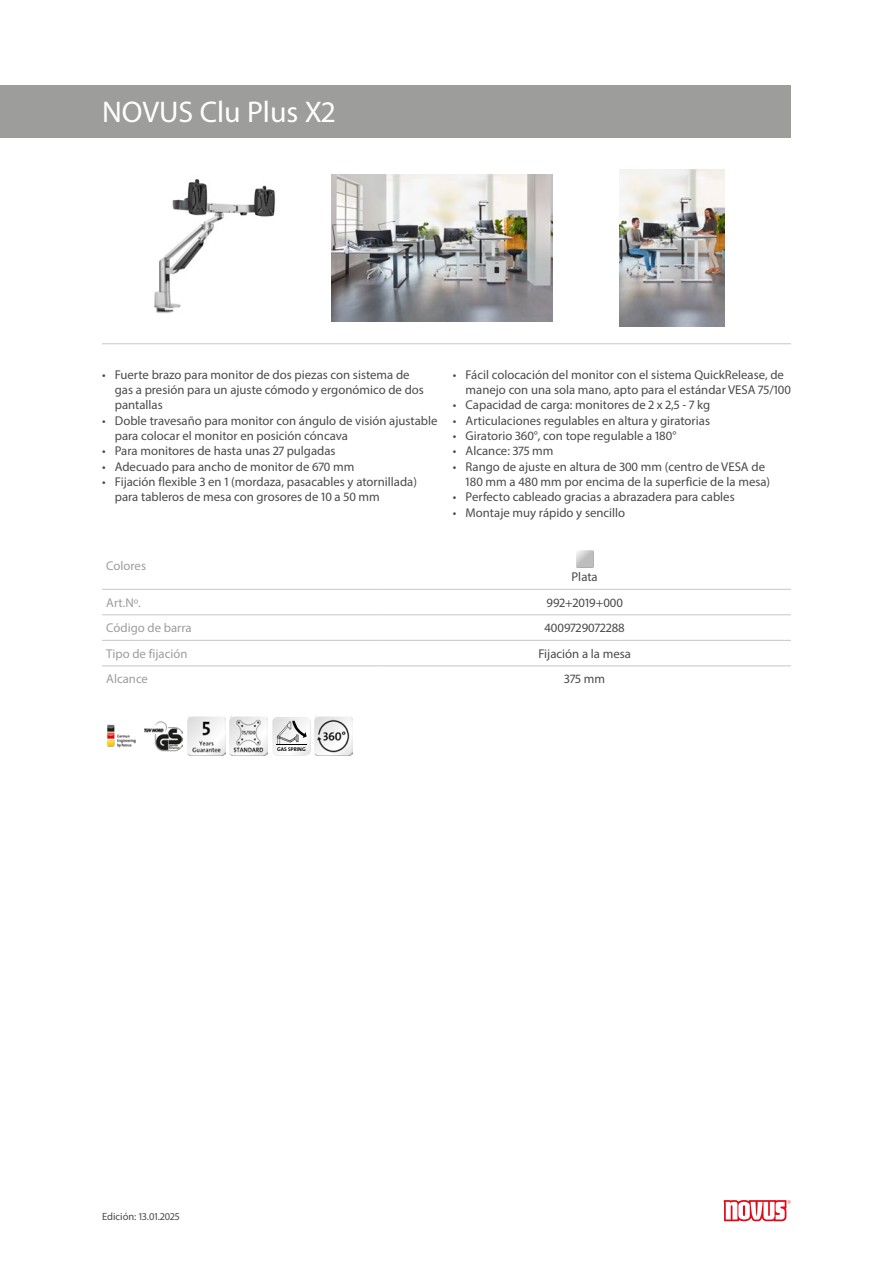
<style>
.page{position:relative;width:893px;height:1263px;background:#fff}
.page>*{position:absolute;margin:0;border:0;box-sizing:border-box;transform-origin:0 0}
.Produktname{font:30px "Myriad Pro";color:#fff}
.Produkttabelle_Zentr{font:12.75px/15.3px "Myriad Pro";color:#4a4a49}
.Produkttabelle_Links{font:12.75px "Myriad Pro";color:#9d9d9c}
.Farbildtext{font:12.75px "Myriad Pro";color:#4a4a49}
.t1{font:10.5px "Myriad Pro";color:#4a4a49}
.cIMG{font:700 5.4px "The Sans Os F";color:#000}
</style>
<div class="page">
<img style="left:154px;top:179px;width:122px;height:134px">
<img style="left:332px;top:174px;width:221px;height:148px">
<img style="left:619px;top:169px;width:105px;height:158px">
<hr style="left:102px;top:343px;width:689px;height:1px;background:#c6c6c6">
<img style="left:107px;top:724px;width:29px;height:24px">
<img style="left:145px;top:721px;width:38px;height:31px">
<img style="left:187px;top:717px;width:38px;height:38px">
<img style="left:230px;top:717px;width:38px;height:38px">
<img style="left:273px;top:719px;width:37px;height:36px">
<svg style="left:272px;top:717px;width:37px;height:34px"></svg>
<img style="left:315px;top:717px;width:38px;height:38px">
<svg style="left:724px;top:1200px;width:67px;height:21px"></svg>
<div style="left:0;top:85px;width:791px;height:53px;background:#9d9d9c"></div>
<hr style="left:102px;top:589px;width:276px;height:1px;background:#c6c6c6">
<hr style="left:378px;top:589px;width:413px;height:1px;background:#c6c6c6">
<hr style="left:102px;top:614px;width:276px;height:1px;background:#c6c6c6">
<hr style="left:378px;top:614px;width:413px;height:1px;background:#c6c6c6">
<hr style="left:102px;top:640px;width:276px;height:1px;background:#c6c6c6">
<hr style="left:378px;top:640px;width:413px;height:1px;background:#c6c6c6">
<hr style="left:102px;top:665px;width:276px;height:1px;background:#c6c6c6">
<hr style="left:378px;top:665px;width:413px;height:1px;background:#c6c6c6">
<img style="left:576px;top:551px;width:17px;height:17px">
<p class="Produktname" style="left:102px;top:94px;width:235px">NOVUS Clu Plus X2</p>
<p class="Produkttabelle_Zentr" style="left:115px;top:367px;width:311px;text-indent:-13px">• Fuerte brazo para monitor de dos piezas con sistema de gas a presión para un ajuste cómodo y ergonómico de dos pantallas</p>
<p class="Produkttabelle_Zentr" style="left:115px;top:413px;width:324px;text-indent:-13px">• Doble travesaño para monitor con ángulo de visión ajustable para colocar el monitor en posición cóncava</p>
<p class="Produkttabelle_Zentr" style="left:102px;top:443px;width:235px">• Para monitores de hasta unas 27 pulgadas</p>
<p class="Produkttabelle_Zentr" style="left:102px;top:458px;width:254px">• Adecuado para ancho de monitor de 670 mm</p>
<p class="Produkttabelle_Zentr" style="left:115px;top:474px;width:304px;text-indent:-13px">• Fijación flexible 3 en 1 (mordaza, pasacables y atornillada) para tableros de mesa con grosores de 10 a 50 mm</p>
<p class="Produkttabelle_Zentr" style="left:466px;top:367px;width:327px;text-indent:-13px">• Fácil colocación del monitor con el sistema QuickRelease, de manejo con una sola mano, apto para el estándar VESA 75/100</p>
<p class="Produkttabelle_Zentr" style="left:453px;top:397px;width:259px">• Capacidad de carga: monitores de 2 x 2,5 - 7 kg</p>
<p class="Produkttabelle_Zentr" style="left:453px;top:413px;width:259px">• Articulaciones regulables en altura y giratorias</p>
<p class="Produkttabelle_Zentr" style="left:453px;top:428px;width:225px">• Giratorio 360°, con tope regulable a 180°</p>
<p class="Produkttabelle_Zentr" style="left:453px;top:443px;width:102px">• Alcance: 375 mm</p>
<p class="Produkttabelle_Zentr" style="left:466px;top:458px;width:306px;text-indent:-13px">• Rango de ajuste en altura de 300 mm (centro de VESA de<br>180 mm a 480 mm por encima de la superficie de la mesa)</p>
<p class="Produkttabelle_Zentr" style="left:453px;top:489px;width:283px">• Perfecto cableado gracias a abrazadera para cables</p>
<p class="Produkttabelle_Zentr" style="left:453px;top:504px;width:174px">• Montaje muy rápido y sencillo</p>
<p class="Produkttabelle_Links" style="left:106px;top:558px;width:41px">Colores</p>
<p class="Farbildtext" style="left:572px;top:569px;width:28px">Plata</p>
<p class="Produkttabelle_Links" style="left:106px;top:595px;width:36px">Art.Nº.</p>
<p class="Produkttabelle_Zentr" style="left:546px;top:595px;width:78px">992+2019+000</p>
<p class="Produkttabelle_Links" style="left:106px;top:620px;width:87px">Código de barra</p>
<p class="Produkttabelle_Zentr" style="left:544px;top:620px;width:82px">4009729072288</p>
<p class="Produkttabelle_Links" style="left:106px;top:646px;width:83px">Tipo de fijación</p>
<p class="Produkttabelle_Zentr" style="left:538px;top:646px;width:94px">Fijación a la mesa</p>
<p class="Produkttabelle_Links" style="left:106px;top:671px;width:43px">Alcance</p>
<p class="Produkttabelle_Zentr" style="left:564px;top:671px;width:42px">375 mm</p>
<p class="cIMG" style="left:277px;top:745px;width:30px">GAS SPRING</p>
<p class="t1" style="left:102px;top:1210px;width:79px">Edición: 13.01.2025</p>
</div>
